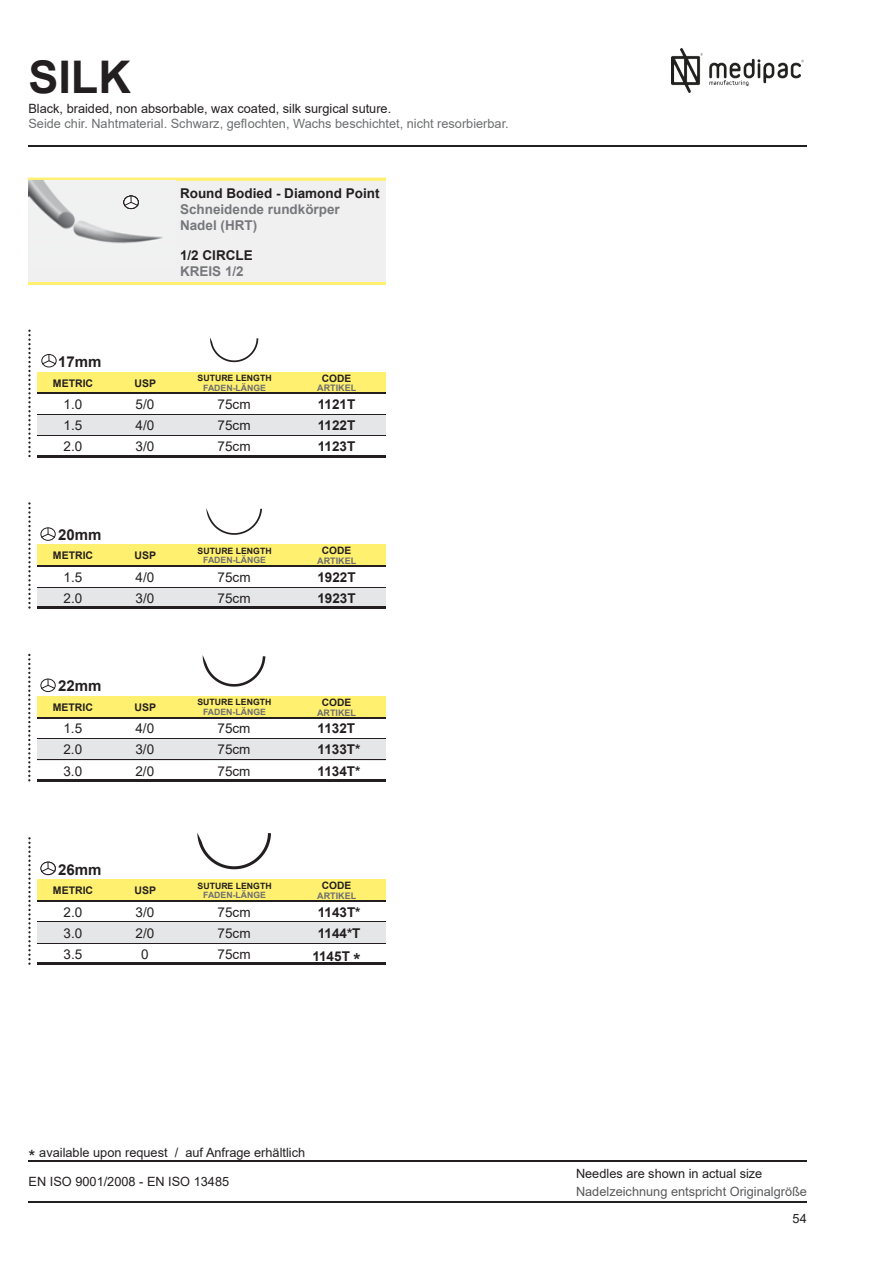
<style>
.page{position:relative;width:893px;height:1263px;background:#fff}
.page>*{position:absolute;margin:0;border:0;box-sizing:border-box;transform-origin:0 0}
.t1{font:700 45px "Arial";color:#231f20}
.t2{font:700 15px "Arial";color:#231f20}
.t3{font:13.5px "Arial";color:#231f20}
.t4{font:700 13.5px "Arial";color:#231f20}
.t5{font:700 13.5px/16.2px "Arial";color:#77787b}
.t6{font:12.75px "Arial";color:#231f20}
.t7{font:12.75px "Arial";color:#6d6e70}
.t8{font:12.75px "Arial";color:#58595b}
.t9{font:700 10.5px "Arial";color:#231f20}
.t10{font:700 10.2px "Arial";color:#231f20}
.t11{font:700 9px "Arial";color:#6d6e70}
.t12{font:700 8.7px "Arial";color:#231f20}
.t13{font:700 8.7px "Arial";color:#6d6e70}
.s1{font-size:18px}
</style>
<div class="page">
<div style="left:28px;top:178px;width:358px;height:106px;background:#f0f0f1"></div>
<hr style="left:28px;top:178px;width:358px;height:2px;background:#fff06f">
<hr style="left:28px;top:282px;width:358px;height:2px;background:#fff06f">
<img style="left:28px;top:180px;width:135px;height:64px">
<div style="left:37px;top:415px;width:349px;height:21px;background:#e5e6e7"></div>
<div style="left:37px;top:372px;width:349px;height:21px;background:#fff06f"></div>
<hr style="left:37px;top:393px;width:349px;height:1px;background:#231f20">
<hr style="left:37px;top:414px;width:349px;height:1px;background:#231f20">
<svg style="left:210px;top:337px;width:48px;height:25px"></svg>
<hr style="left:37px;top:455px;width:349px;height:2px;background:#231f20">
<svg style="left:28px;top:330px;width:3px;height:127px"></svg>
<hr style="left:37px;top:435px;width:349px;height:1px;background:#231f20">
<div style="left:37px;top:587px;width:349px;height:22px;background:#e5e6e7"></div>
<div style="left:37px;top:545px;width:349px;height:21px;background:#fff06f"></div>
<hr style="left:37px;top:565px;width:349px;height:2px;background:#231f20">
<hr style="left:37px;top:587px;width:349px;height:1px;background:#231f20">
<svg style="left:206px;top:508px;width:56px;height:27px"></svg>
<hr style="left:37px;top:606px;width:349px;height:3px;background:#231f20">
<svg style="left:28px;top:502px;width:3px;height:107px"></svg>
<div style="left:37px;top:739px;width:348px;height:21px;background:#e5e6e7"></div>
<div style="left:37px;top:696px;width:348px;height:22px;background:#fff06f"></div>
<hr style="left:37px;top:717px;width:348px;height:1px;background:#231f20">
<hr style="left:37px;top:738px;width:348px;height:1px;background:#231f20">
<svg style="left:203px;top:656px;width:62px;height:31px"></svg>
<hr style="left:37px;top:779px;width:348px;height:2px;background:#231f20">
<svg style="left:28px;top:654px;width:2px;height:127px"></svg>
<hr style="left:37px;top:759px;width:348px;height:1px;background:#231f20">
<div style="left:37px;top:922px;width:349px;height:21px;background:#e5e6e7"></div>
<div style="left:37px;top:880px;width:349px;height:21px;background:#fff06f"></div>
<hr style="left:37px;top:900px;width:349px;height:2px;background:#231f20">
<hr style="left:37px;top:921px;width:349px;height:1px;background:#231f20">
<svg style="left:197px;top:833px;width:74px;height:36px"></svg>
<hr style="left:37px;top:962px;width:349px;height:3px;background:#231f20">
<svg style="left:28px;top:837px;width:3px;height:128px"></svg>
<hr style="left:37px;top:943px;width:349px;height:1px;background:#231f20">
<hr style="left:29px;top:1160px;width:778px;height:1px;background:#231f20">
<hr style="left:28px;top:145px;width:778px;height:2px;background:#231f20">
<hr style="left:29px;top:1201px;width:778px;height:2px;background:#231f20">
<div style="left:41px;top:354px;width:16px;height:13px;border:1px solid #231f20;border-radius:50%"></div>
<svg style="left:41px;top:354px;width:16px;height:11px"></svg>
<div style="left:40px;top:527px;width:16px;height:14px;border:1px solid #231f20;border-radius:50%"></div>
<svg style="left:40px;top:527px;width:16px;height:11px"></svg>
<div style="left:40px;top:679px;width:16px;height:13px;border:1px solid #231f20;border-radius:50%"></div>
<svg style="left:40px;top:678px;width:16px;height:12px"></svg>
<div style="left:123px;top:196px;width:16px;height:13px;border:1px solid #231f20;border-radius:50%"></div>
<svg style="left:123px;top:195px;width:16px;height:12px"></svg>
<div style="left:40px;top:862px;width:16px;height:13px;border:1px solid #231f20;border-radius:50%"></div>
<svg style="left:40px;top:861px;width:16px;height:12px"></svg>
<img style="left:672px;top:48px;width:132px;height:45px">
<h1 class="t1" style="left:28px;top:45px;width:104px">SILK</h1>
<p class="t6" style="left:28px;top:99px;width:364px">Black, braided, non absorbable, wax coated, silk surgical suture.</p>
<p class="t7" style="left:28px;top:115px;width:482px">Seide chir. Nahtmaterial. Schwarz, geflochten, Wachs beschichtet, nicht resorbierbar.</p>
<p class="t4" style="left:180px;top:183px;width:201px">Round Bodied - Diamond Point</p>
<p class="t5" style="left:180px;top:201px;width:161px">Schneidende rundkörper<br>Nadel (HRT)</p>
<p class="t4" style="left:180px;top:246px;width:74px">1/2 CIRCLE</p>
<p class="t5" style="left:180px;top:263px;width:65px">KREIS 1/2</p>
<p class="t2" style="left:58px;top:351px;width:45px">17mm</p>
<p class="t3" style="left:64px;top:395px;width:20px">1.0</p>
<p class="t3" style="left:136px;top:395px;width:20px">5/0</p>
<p class="t3" style="left:218px;top:395px;width:35px">75cm</p>
<p class="t4" style="left:318px;top:395px;width:39px">1121T</p>
<p class="t3" style="left:64px;top:416px;width:20px">1.5</p>
<p class="t3" style="left:136px;top:416px;width:20px">4/0</p>
<p class="t3" style="left:218px;top:416px;width:35px">75cm</p>
<p class="t4" style="left:318px;top:416px;width:39px">1122T</p>
<p class="t3" style="left:64px;top:437px;width:20px">2.0</p>
<p class="t3" style="left:136px;top:437px;width:20px">3/0</p>
<p class="t3" style="left:218px;top:437px;width:35px">75cm</p>
<p class="t4" style="left:318px;top:437px;width:39px">1123T</p>
<p class="t10" style="left:322px;top:371px;width:31px">CODE</p>
<p class="t11" style="left:317px;top:382px;width:40px">ARTIKEL</p>
<p class="t12" style="left:198px;top:372px;width:75px">SUTURE LENGTH</p>
<p class="t13" style="left:203px;top:382px;width:64px">FADEN-LÄNGE</p>
<p class="t9" style="left:53px;top:375px;width:42px">METRIC</p>
<p class="t9" style="left:135px;top:375px;width:23px">USP</p>
<p class="t2" style="left:58px;top:524px;width:45px">20mm</p>
<p class="t3" style="left:64px;top:568px;width:20px">1.5</p>
<p class="t3" style="left:136px;top:568px;width:20px">4/0</p>
<p class="t3" style="left:218px;top:568px;width:35px">75cm</p>
<p class="t4" style="left:317px;top:567px;width:40px">1922T</p>
<p class="t3" style="left:64px;top:589px;width:20px">2.0</p>
<p class="t3" style="left:136px;top:589px;width:20px">3/0</p>
<p class="t3" style="left:218px;top:589px;width:35px">75cm</p>
<p class="t4" style="left:317px;top:589px;width:40px">1923T</p>
<p class="t10" style="left:322px;top:543px;width:31px">CODE</p>
<p class="t11" style="left:317px;top:554px;width:40px">ARTIKEL</p>
<p class="t12" style="left:198px;top:545px;width:75px">SUTURE LENGTH</p>
<p class="t13" style="left:203px;top:554px;width:64px">FADEN-LÄNGE</p>
<p class="t9" style="left:53px;top:548px;width:42px">METRIC</p>
<p class="t9" style="left:135px;top:548px;width:23px">USP</p>
<p class="t2" style="left:58px;top:675px;width:45px">22mm</p>
<p class="t3" style="left:63px;top:719px;width:20px">1.5</p>
<p class="t3" style="left:135px;top:719px;width:20px">4/0</p>
<p class="t3" style="left:218px;top:719px;width:35px">75cm</p>
<p class="t4" style="left:318px;top:719px;width:39px">1132T</p>
<p class="t3" style="left:63px;top:740px;width:20px">2.0</p>
<p class="t3" style="left:135px;top:740px;width:20px">3/0</p>
<p class="t3" style="left:217px;top:740px;width:35px">75cm</p>
<p class="t4" style="left:318px;top:740px;width:44px">1133T*</p>
<p class="t3" style="left:63px;top:762px;width:20px">3.0</p>
<p class="t3" style="left:135px;top:762px;width:20px">2/0</p>
<p class="t3" style="left:217px;top:762px;width:35px">75cm</p>
<p class="t4" style="left:318px;top:761px;width:44px">1134T*</p>
<p class="t10" style="left:322px;top:695px;width:31px">CODE</p>
<p class="t11" style="left:317px;top:706px;width:40px">ARTIKEL</p>
<p class="t12" style="left:197px;top:696px;width:75px">SUTURE LENGTH</p>
<p class="t13" style="left:203px;top:706px;width:64px">FADEN-LÄNGE</p>
<p class="t9" style="left:53px;top:700px;width:42px">METRIC</p>
<p class="t9" style="left:134px;top:700px;width:23px">USP</p>
<p class="t2" style="left:58px;top:859px;width:45px">26mm</p>
<p class="t3" style="left:64px;top:902px;width:20px">2.0</p>
<p class="t3" style="left:136px;top:902px;width:20px">3/0</p>
<p class="t3" style="left:218px;top:902px;width:35px">75cm</p>
<p class="t4" style="left:318px;top:902px;width:44px">1143T*</p>
<p class="t3" style="left:64px;top:924px;width:20px">3.0</p>
<p class="t3" style="left:136px;top:924px;width:20px">2/0</p>
<p class="t3" style="left:218px;top:924px;width:35px">75cm</p>
<p class="t4" style="left:318px;top:923px;width:44px">1144*T</p>
<p class="t3" style="left:64px;top:945px;width:20px">3.5</p>
<p class="t3" style="left:141px;top:945px;width:9px">0</p>
<p class="t3" style="left:218px;top:945px;width:35px">75cm</p>
<p class="t4" style="left:312px;top:946px;width:50px">1145T <span class="s1">*</span></p>
<p class="t10" style="left:322px;top:878px;width:31px">CODE</p>
<p class="t11" style="left:317px;top:889px;width:40px">ARTIKEL</p>
<p class="t12" style="left:198px;top:879px;width:75px">SUTURE LENGTH</p>
<p class="t13" style="left:203px;top:889px;width:64px">FADEN-LÄNGE</p>
<p class="t9" style="left:53px;top:883px;width:42px">METRIC</p>
<p class="t9" style="left:135px;top:883px;width:23px">USP</p>
<p class="t6" style="left:29px;top:1143px;width:278px"><span class="s1">*</span> available upon request / auf Anfrage erhältlich</p>
<p class="t6" style="left:29px;top:1173px;width:202px">EN ISO 9001/2008 - EN ISO 13485</p>
<p class="t6" style="left:576px;top:1164px;width:188px">Needles are shown in actual size</p>
<p class="t8" style="left:576px;top:1182px;width:233px">Nadelzeichnung entspricht Originalgröße</p>
<p class="t6" style="left:793px;top:1209px;width:16px">54</p>
</div>
